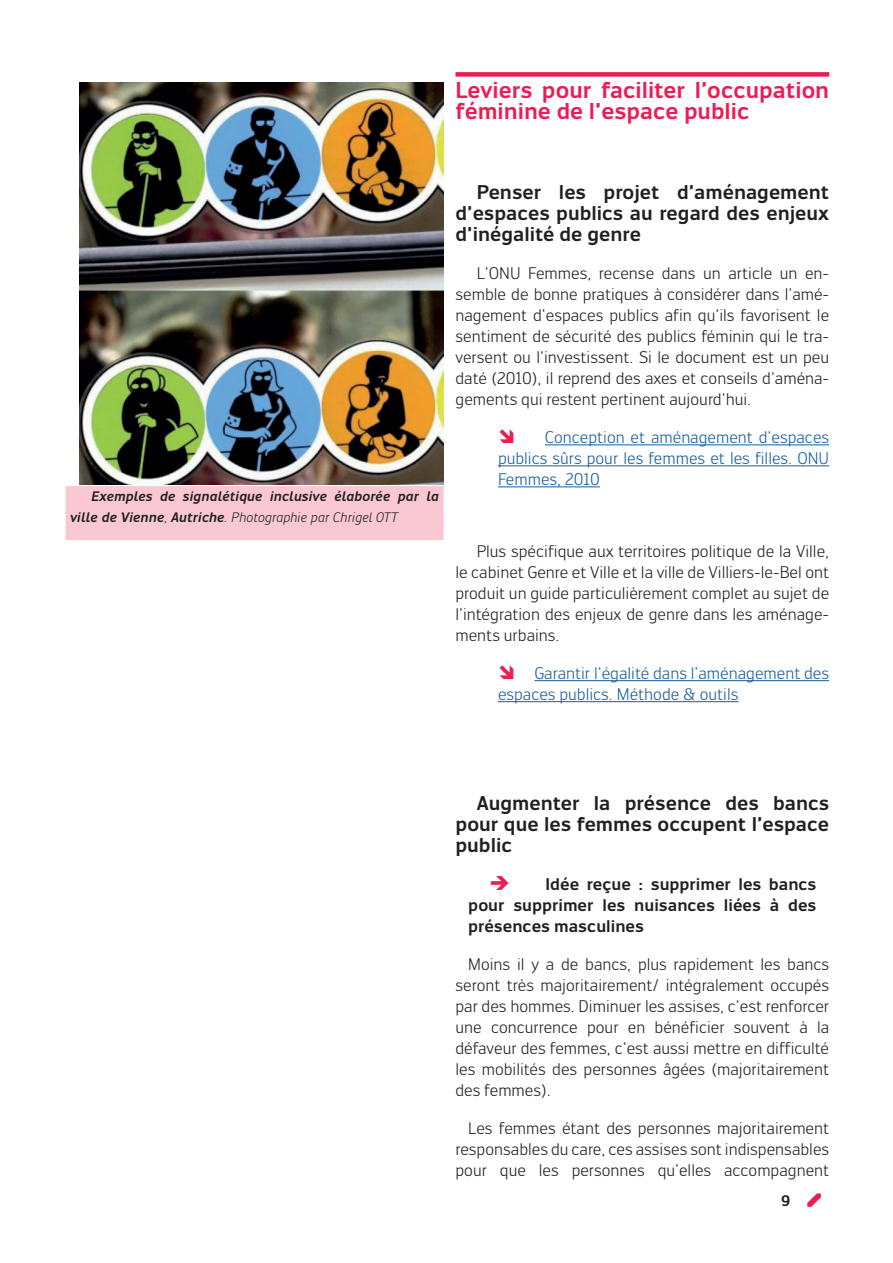
<style>
.page{position:relative;width:893px;height:1263px;background:#fff}
.page>*{position:absolute;margin:0;border:0;box-sizing:border-box;transform-origin:0 0}
.Titre_framboise{font:700 22.5px/21px "Engel New Sans PRO";color:#ed1c55}
.t1{font:700 19.5px/21px "Engel New Sans PRO";color:#231f20;text-align:justify}
.t2{font:16.5px/21px "Engel New Sans PRO";color:#231f20;text-align:justify}
.références{font:16.5px/21px "Engel New Sans PRO";color:#175d9e;text-align:justify}
.t3{font:700 16.5px/21px "Engel New Sans PRO";color:#231f20;text-align:justify}
.t4{font:700 15px "Engel New Sans PRO";color:#231f20}
.t5{font:italic 700 13.5px/21px "Engel New Sans PRO";color:#231f20}
.s1{font-weight:400}
.s2{color:#ec1e54}
</style>
<div class="page">
<svg style="left:807px;top:1193px;width:14px;height:14px"></svg>
<div style="left:455px;top:72px;width:374px;height:5px;background:#ed1c55"></div>
<hr style="left:545px;top:444px;width:284px;height:1px;background:#175d9e">
<hr style="left:498px;top:465px;width:331px;height:1px;background:#175d9e">
<hr style="left:498px;top:486px;width:102px;height:1px;background:#175d9e">
<hr style="left:534px;top:680px;width:295px;height:1px;background:#175d9e">
<hr style="left:498px;top:701px;width:240px;height:1px;background:#175d9e">
<img style="left:79px;top:83px;width:365px;height:401px">
<div style="left:68px;top:488px;width:373px;height:50px;background:#f9c8d3"></div>
<div style="left:66px;top:486px;width:378px;height:54px;border:4px solid #f9c8d3"></div>
<p class="Titre_framboise" style="left:455px;top:80px;width:375px">Leviers pour faciliter l’occupation féminine de l’espace public</p>
<p class="t5" style="left:70px;top:485px;width:371px;text-indent:21px">Exemples de signalétique inclusive élaborée par la ville de Vienne<span class="s1">,</span> Autriche<span class="s1">. Photographie par Chrigel OTT</span></p>
<p class="t1" style="left:455px;top:182px;width:375px;text-indent:21px">Penser les projet d’aménagement d’espaces publics au regard des enjeux d’inégalité de genre</p>
<p class="t2" style="left:455px;top:263px;width:375px;text-indent:21px">L’ONU Femmes, recense dans un article un en&shy;semble de bonne pratiques à considérer dans l’amé&shy;nagement d’espaces publics afin qu’ils favorisent le sentiment de sécurité des publics féminin qui le tra&shy;versent ou l’investissent. Si le document est un peu daté (2010), il reprend des axes et conseils d’aména&shy;gements qui restent pertinent aujourd’hui.</p>
<p class="références" style="left:498px;top:427px;width:333px;text-indent:47px">Conception et aménagement d’espaces publics sûrs pour les femmes et les filles. ONU Femmes, 2010</p>
<p class="t2" style="left:455px;top:541px;width:375px;text-indent:21px">Plus spécifique aux territoires politique de la Ville, le cabinet Genre et Ville et la ville de Villiers-le-Bel ont produit un guide particulièrement complet au sujet de l’intégration des enjeux de genre dans les aménage&shy;ments urbains.</p>
<p class="références" style="left:498px;top:663px;width:333px;text-indent:36px">Garantir l’égalité dans l’aménagement des espaces publics. Méthode &amp; outils</p>
<p class="t1" style="left:455px;top:792px;width:375px;text-indent:21px">Augmenter la présence des bancs pour que les femmes occupent l’espace public</p>
<p class="t3" style="left:468px;top:873px;width:350px;text-indent:21px"><span class="s2">➔</span> Idée reçue : supprimer les bancs pour supprimer les nuisances liées à des présences masculines</p>
<p class="t2" style="left:455px;top:953px;width:375px;text-indent:13px">Moins il y a de bancs, plus rapidement les bancs seront très majoritairement/ intégralement occupés par des hommes. Diminuer les assises, c’est renforcer une concurrence pour en bénéficier souvent à la défaveur des femmes, c’est aussi mettre en difficulté les mobilités des personnes âgées (majoritairement des femmes).</p>
<p class="t2" style="left:455px;top:1117px;width:375px;text-indent:13px">Les femmes étant des personnes majoritairement responsables du care, ces assises sont indispensables pour que les personnes qu’elles accompagnent</p>
<p class="t4" style="left:781px;top:1191px;width:11px">9</p>
</div>
